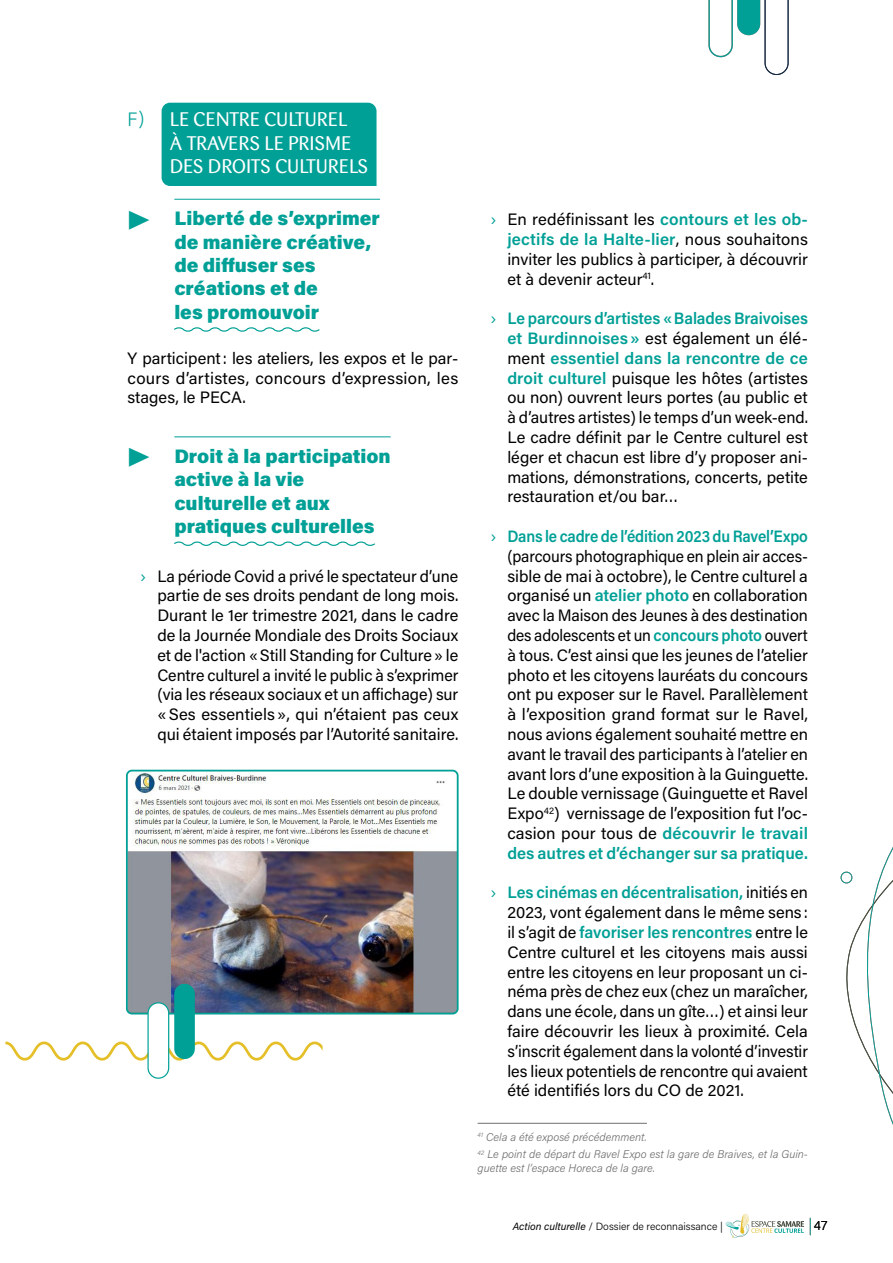
<style>
.page{position:relative;width:893px;height:1263px;background:#fff}
.page>*{position:absolute;margin:0;border:0;box-sizing:border-box;transform-origin:0 0}
.t1{font:900 19.5px/23.4px "Acumin Pro";color:#00a096}
.t2{font:19.5px/23.4px "Barmeno";letter-spacing:.02em;color:#fff}
.t3{font:16.5px/19.8px "Acumin Pro";color:#000;text-align:justify}
.t4{font:16.5px/19.8px "Acumin Pro";color:#000;text-align:justify;scale:.95 1}
.t5{font:300 13.5px "Acumin Pro";color:#000}
.t6{font:italic 300 11.25px/17.7px "Acumin Pro";color:#706f6f}
.t7{font:300 10.5px "Acumin Pro";color:#000}
.s1{font-family:"Acumin Variable Concept";color:#00a096}
.s2{font-weight:600;font-size:33px}
.s3{color:#00a096}
.s4{font-weight:600;color:#00a096}
.s5{font-weight:400;font-style:italic}
</style>
<div class="page">
<svg style="left:840px;top:847px;width:53px;height:278px"></svg>
<div style="left:841px;top:872px;width:11px;height:11px;border:1px solid #00a096;border-radius:50%"></div>
<img style="left:129px;top:773px;width:327px;height:238px">
<div style="left:126px;top:770px;width:333px;height:244px;border:2px solid #00a096;border-radius:5px"></div>
<svg style="left:726px;top:1214px;width:78px;height:24px"></svg>
<svg style="left:810px;top:1218px;width:1px;height:17px"></svg>
<svg style="left:708px;top:0;width:80px;height:75px"></svg>
<svg style="left:5px;top:1040px;width:318px;height:22px"></svg>
<div style="left:148px;top:1003px;width:21px;height:75px;background:#fff;border-radius:10px"></div>
<div style="left:147px;top:1002px;width:22px;height:77px;border:1px solid #00a096;border-radius:10px"></div>
<div style="left:174px;top:984px;width:21px;height:75px;background:#00a096;border-radius:10px"></div>
<hr style="left:478px;top:1123px;width:169px;height:1px;background:#706f6f">
<div style="left:162px;top:103px;width:215px;height:83px;background:#00a096"></div>
<hr style="left:174px;top:199px;width:206px;height:1px;background:#00a096">
<svg style="left:174px;top:327px;width:146px;height:5px"></svg>
<hr style="left:174px;top:436px;width:217px;height:1px;background:#00a096">
<svg style="left:174px;top:541px;width:201px;height:5px"></svg>
<p class="t2" style="left:170px;top:108px;width:199px;text-indent:-43px"><span class="s1">f)</span> LE CENTRE CULTUREL<br>À TRAVERS LE PRISME<br>DES DROITS CULTURELS</p>
<p class="t1" style="left:174px;top:206px;width:207px;text-indent:-47px"><span class="s2">▶</span> Liberté de s’exprimer de manière créative, de diffuser ses créations et de<br>les promouvoir</p>
<p class="t3" style="left:128px;top:347px;width:332px">Y participent: les ateliers, les expos et le par&shy;cours d’artistes, concours d’expression, les stages, le PECA.</p>
<p class="t1" style="left:174px;top:443px;width:218px;text-indent:-47px"><span class="s2">▶</span> Droit à la participation active à la vie culturelle et aux pratiques culturelles</p>
<p class="t3" style="left:157px;top:565px;width:303px;text-indent:-17px"><span class="s3">›</span> La période Covid a privé le spectateur d’une partie de ses droits pendant de long mois.<br>Durant le 1er trimestre 2021, dans le cadre de la Journée Mondiale des Droits Sociaux et de l'action «Still Standing for Culture» le Centre culturel a invité le public à s’exprimer (via les réseaux sociaux et un affichage) sur «Ses essentiels », qui n’étaient pas ceux qui étaient imposés par l’Autorité sanitaire.</p>
<p class="t3" style="left:507px;top:209px;width:302px;text-indent:-17px"><span class="s3">›</span> En redéfinissant les <span class="s4">contours et les ob&shy;jectifs de la Halte-lier</span>, nous souhaitons inviter les publics à participer, à découvrir et à devenir acteur<sup>41</sup>.</p>
<p class="t3" style="left:507px;top:308px;width:302px;text-indent:-17px"><span class="s3">›</span> <span class="s4">Le parcours d’artistes «Balades Braivoises et Burdinnoises»</span> est également un élé&shy;ment <span class="s4">essentiel dans la rencontre de ce droit culturel</span> puisque les hôtes (artistes ou non) ouvrent leurs portes (au public et à d’autres artistes) le temps d’un week-end.<br>Le cadre définit par le Centre culturel est léger et chacun est libre d’y proposer ani&shy;mations, démonstrations, concerts, petite restauration et/ou bar…</p>
<p class="t4" style="left:507px;top:526px;width:318px;text-indent:-17px"><span class="s3">›</span> <span class="s4">Dans le cadre de l’édition 2023 du Ravel’Expo </span>(parcours photographique en plein air acces&shy;sible de mai à octobre), le Centre culturel a organisé un <span class="s4">atelier photo</span> en collaboration avec la Maison des Jeunes à des destination des adolescents et un <span class="s4">concours photo</span> ouvert à tous. C’est ainsi que les jeunes de l’atelier photo et les citoyens lauréats du concours ont pu exposer sur le Ravel. Parallèlement à l’exposition grand format sur le Ravel, nous avions également souhaité mettre en avant le travail des participants à l’atelier en avant lors d’une exposition à la Guinguette.<br>Le double vernissage (Guinguette et Ravel Expo<sup>42</sup>) vernissage de l’exposition fut l’oc&shy;casion pour tous de <span class="s4">découvrir le travail des autres et d’échanger sur sa pratique.</span></p>
<p class="t3" style="left:507px;top:882px;width:302px;text-indent:-17px"><span class="s3">›</span> <span class="s4">Les cinémas en décentralisation,</span> initiés en 2023, vont également dans le même sens : il s’agit de <span class="s4">favoriser les rencontres</span> entre le Centre culturel et les citoyens mais aussi entre les citoyens en leur proposant un ci&shy;néma près de chez eux (chez un maraîcher, dans une école, dans un gîte…) et ainsi leur faire découvrir les lieux à proximité. Cela s’inscrit également dans la volonté d’investir les lieux potentiels de rencontre qui avaient été identifiés lors du CO de 2021.</p>
<p class="t6" style="left:478px;top:1127px;width:332px"><sup>41</sup> Cela a été exposé précédemment.<br><sup>42</sup> Le point de départ du Ravel Expo est la gare de Braives, et la Guin-</p>
<p class="t6" style="left:478px;top:1158px;width:179px">guette est l’espace Horeca de la gare.</p>
<p class="t7" style="left:513px;top:1219px;width:212px"><span class="s5">Action culturelle</span> / Dossier de reconnaissance |</p>
<p class="t5" style="left:814px;top:1216px;width:15px">47</p>
</div>
